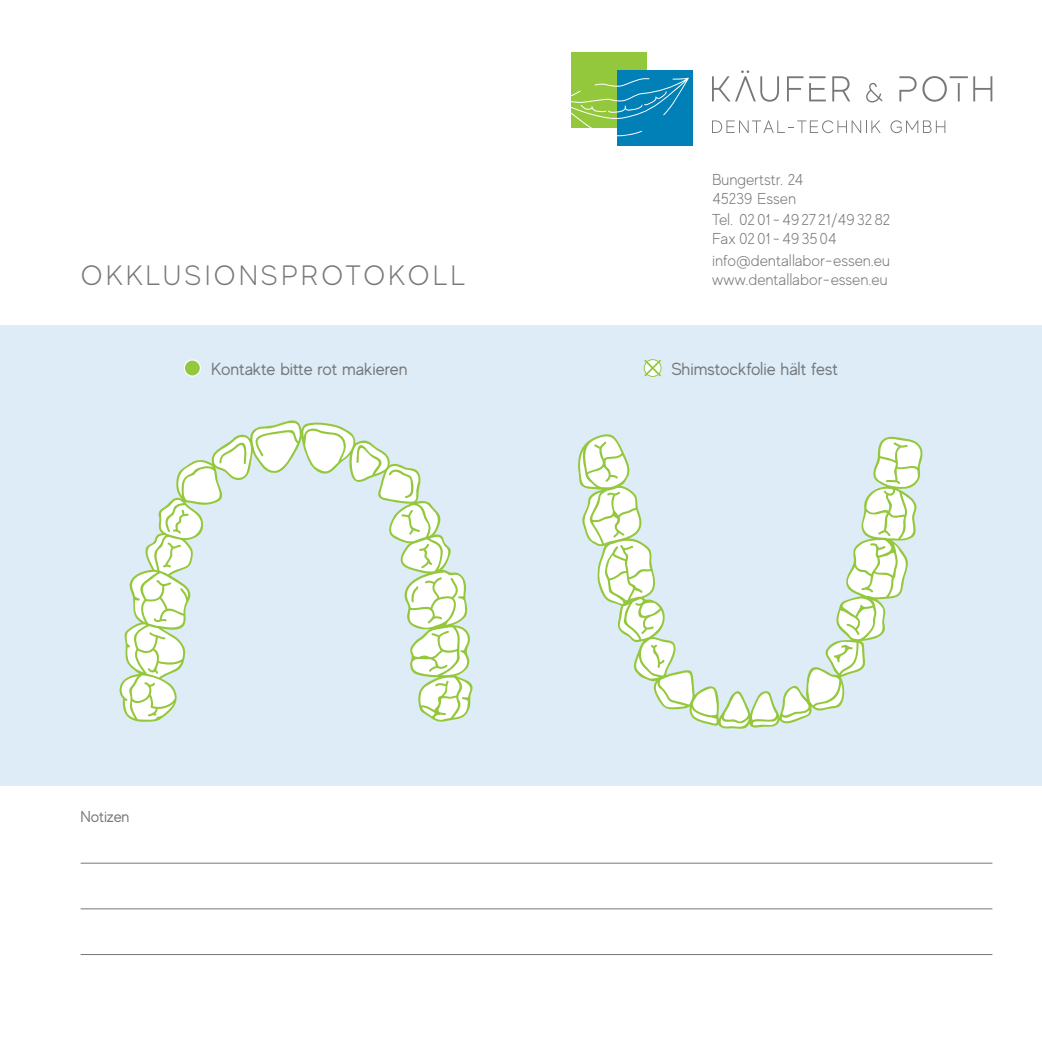
<style>
.page{position:relative;width:1042px;height:1042px;background:#fff}
.page>*{position:absolute;margin:0;border:0;box-sizing:border-box;transform-origin:0 0}
.t1{font:300 28px "MADE Evolve Sans";letter-spacing:.1em;color:#76787b}
.t2{font:17.5px "MADE Evolve Sans";color:#76787b}
.t3{font:300 15.75px/18.9px "MADE Evolve Sans";letter-spacing:-.01em;color:#76787b}
.t4{font:15.75px "MADE Evolve Sans";letter-spacing:-.01em;color:#76787b}
</style>
<div class="page">
<hr style="left:81px;top:863px;width:911px;height:1px;background:#76787b">
<hr style="left:81px;top:908px;width:911px;height:1px;background:#76787b">
<hr style="left:81px;top:954px;width:911px;height:1px;background:#76787b">
<div style="left:0;top:325px;width:1042px;height:460px;background:#ddecf6"></div>
<svg style="left:643px;top:359px;width:19px;height:18px"></svg>
<svg style="left:184px;top:359px;width:17px;height:18px"></svg>
<div style="left:185px;top:361px;width:15px;height:14px;background:#94c83c;border-radius:50%"></div>
<svg style="left:120px;top:421px;width:352px;height:301px"></svg>
<svg style="left:578px;top:434px;width:344px;height:295px"></svg>
<svg style="left:712px;top:120px;width:168px;height:13px"></svg>
<svg style="left:890px;top:120px;width:55px;height:13px"></svg>
<svg style="left:712px;top:70px;width:67px;height:32px"></svg>
<svg style="left:787px;top:76px;width:16px;height:25px"></svg>
<svg style="left:832px;top:76px;width:18px;height:25px"></svg>
<svg style="left:866px;top:83px;width:16px;height:19px"></svg>
<svg style="left:899px;top:76px;width:17px;height:25px"></svg>
<svg style="left:922px;top:76px;width:70px;height:26px"></svg>
<svg style="left:809px;top:76px;width:17px;height:25px"></svg>
<div style="left:570px;top:52px;width:76px;height:76px;background:#94c83c"></div>
<div style="left:617px;top:70px;width:76px;height:76px;background:#0080b6"></div>
<svg style="left:570px;top:78px;width:119px;height:59px"></svg>
<p class="t1" style="left:81px;top:258px;width:386px">OKKLUSIONSPROTOKOLL</p>
<p class="t3" style="left:712px;top:170px;width:93px">Bungertstr. 24<br>45239 Essen</p>
<p class="t3" style="left:712px;top:210px;width:180px">Tel. 0201 -4927 21/493282<br>Fax 0201 -493504</p>
<p class="t3" style="left:712px;top:250px;width:180px">info@dentallabor-essen.eu www.dentallabor-essen.eu</p>
<p class="t2" style="left:211px;top:358px;width:198px">Kontakte bitte rot makieren</p>
<p class="t2" style="left:671px;top:358px;width:168px">Shimstockfolie hält fest</p>
<p class="t4" style="left:81px;top:806px;width:50px">Notizen</p>
</div>
